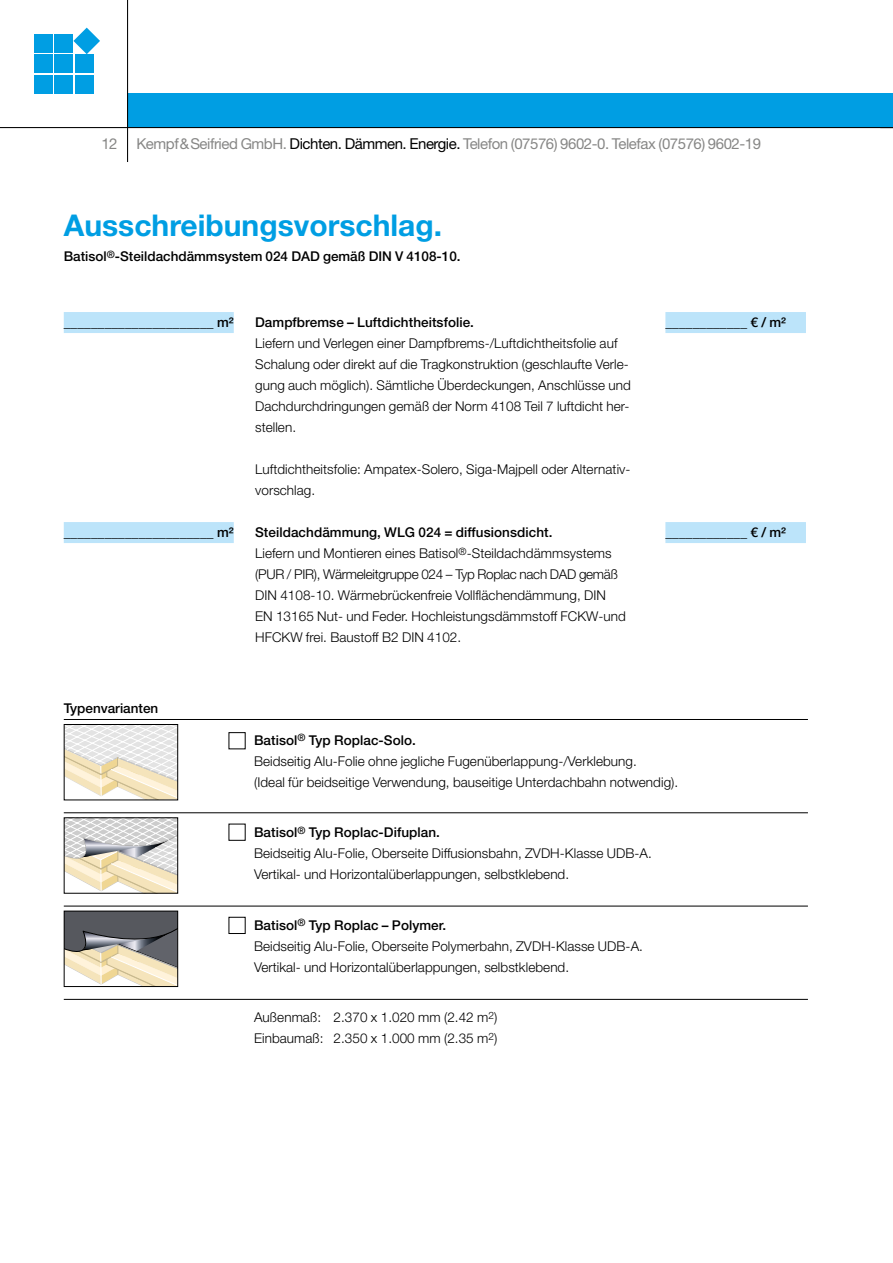
<style>
.page{position:relative;width:893px;height:1263px;background:#fff}
.page>*{position:absolute;margin:0;border:0;box-sizing:border-box;transform-origin:0 0}
.t1{font:700 30px "Helvetica Neue LT";color:#009ee3}
.t2{font:15px "Helvetica Neue LT";letter-spacing:-.03em;color:#878786}
.t3{font:300 13.5px/21px "Helvetica Neue LT";letter-spacing:.005em;color:#000}
.t4{font:500 13.5px "Helvetica Neue LT";color:#000}
.s1{color:#000}
.s2{font-weight:500}
</style>
<div class="page">
<div style="left:128px;top:94px;width:765px;height:34px;background:#009ee3"></div>
<hr style="left:127px;top:0;width:1px;height:162px;background:#000">
<hr style="left:0;top:127px;width:893px;height:1px;background:#000">
<div style="left:34px;top:34px;width:19px;height:19px;background:#009ee3"></div>
<div style="left:34px;top:54px;width:19px;height:19px;background:#009ee3"></div>
<div style="left:34px;top:75px;width:19px;height:19px;background:#009ee3"></div>
<div style="left:54px;top:34px;width:19px;height:19px;background:#009ee3"></div>
<div style="left:54px;top:54px;width:19px;height:19px;background:#009ee3"></div>
<svg style="left:73px;top:28px;width:27px;height:26px"></svg>
<div style="left:75px;top:54px;width:19px;height:19px;background:#009ee3"></div>
<div style="left:75px;top:75px;width:19px;height:19px;background:#009ee3"></div>
<div style="left:54px;top:75px;width:19px;height:19px;background:#009ee3"></div>
<div style="left:64px;top:312px;width:170px;height:21px;background:#bce4fa"></div>
<div style="left:64px;top:522px;width:170px;height:21px;background:#bce4fa"></div>
<div style="left:665px;top:312px;width:141px;height:21px;background:#bce4fa"></div>
<div style="left:665px;top:522px;width:141px;height:21px;background:#bce4fa"></div>
<svg style="left:66px;top:913px;width:110px;height:72px;background:#a19c92"></svg>
<div style="left:64px;top:911px;width:114px;height:76px;border:1px solid #000"></div>
<svg style="left:66px;top:726px;width:110px;height:72px"></svg>
<div style="left:64px;top:724px;width:114px;height:76px;border:1px solid #000"></div>
<svg style="left:66px;top:819px;width:110px;height:73px"></svg>
<div style="left:64px;top:817px;width:114px;height:77px;border:1px solid #000"></div>
<hr style="left:64px;top:719px;width:744px;height:1px;background:#000">
<hr style="left:64px;top:812px;width:744px;height:1px;background:#000">
<hr style="left:64px;top:906px;width:744px;height:1px;background:#000">
<hr style="left:64px;top:999px;width:744px;height:1px;background:#000">
<div style="left:229px;top:917px;width:17px;height:17px;border:1px solid #000"></div>
<p class="t2" style="left:101px;top:135px;width:18px">12</p>
<p class="t2" style="left:136px;top:135px;width:626px">Kempf&amp;Seifried GmbH. <span class="s1">Dichten. Dämmen. Energie.</span> Telefon (07576) 9602-0. Telefax (07576) 9602-19</p>
<h1 class="t1" style="left:64px;top:207px;width:380px">Ausschreibungsvorschlag.</h1>
<p class="t4" style="left:64px;top:248px;width:398px">Batisol<sup>®</sup>-Steildachdämmsystem 024 DAD gemäß DIN V 4108-10.</p>
<p class="t4" style="left:64px;top:314px;width:171px">______________________ m²</p>
<p class="t4" style="left:255px;top:314px;width:220px">Dampfbremse – Luftdichtheitsfolie.</p>
<p class="t3" style="left:255px;top:332px;width:377px">Liefern und Verlegen einer Dampfbrems-/Luftdichtheitsfolie auf Schalung oder direkt auf die Tragkonstruktion (geschlaufte Verle&shy;gung auch möglich). Sämtliche Überdeckungen, Anschlüsse und Dachdurchdringungen gemäß der Norm 4108 Teil 7 luftdicht her&shy;stellen.</p>
<p class="t3" style="left:255px;top:458px;width:377px">Luftdichtheitsfolie: Ampatex-Solero, Siga-Majpell oder Alternativ&shy;vorschlag.</p>
<p class="t4" style="left:64px;top:524px;width:171px">______________________ m²</p>
<p class="t3" style="left:255px;top:521px;width:372px"><span class="s2">Steildachdämmung, WLG 024 = diffusionsdicht.<br></span>Liefern und Montieren eines Batisol<sup>®</sup>-Steildachdämmsystems (PUR / PIR), Wärmeleitgruppe 024 – Typ Roplac nach DAD gemäß DIN 4108-10. Wärmebrückenfreie Vollflächendämmung, DIN EN 13165 Nut- und Feder. Hochleistungsdämmstoff FCKW-und HFCKW frei. Baustoff B2 DIN 4102.</p>
<p class="t4" style="left:64px;top:700px;width:96px">Typenvarianten</p>
<p class="t4" style="left:665px;top:314px;width:122px">____________ € / m²</p>
<p class="t4" style="left:665px;top:524px;width:122px">____________ € / m²</p>
<p class="t3" style="left:254px;top:729px;width:426px"><span class="s2">Batisol</span><sup>®</sup> <span class="s2">Typ Roplac-Solo.<br></span>Beidseitig Alu-Folie ohne jegliche Fugenüberlappung-/Verklebung.<br>(Ideal für beidseitige Verwendung, bauseitige Unterdachbahn notwendig).</p>
<p class="t3" style="left:254px;top:822px;width:399px"><span class="s2">Batisol</span><sup>®</sup> <span class="s2">Typ Roplac-Difuplan.<br></span>Beidseitig Alu-Folie, Oberseite Diffusionsbahn, ZVDH-Klasse UDB-A.<br>Vertikal- und Horizontalüberlappungen, selbstklebend.</p>
<p class="t3" style="left:254px;top:914px;width:390px"><span class="s2">Batisol</span><sup>®</sup> <span class="s2">Typ Roplac – Polymer.<br></span>Beidseitig Alu-Folie, Oberseite Polymerbahn, ZVDH-Klasse UDB-A.<br>Vertikal- und Horizontalüberlappungen, selbstklebend.</p>
<p class="t3" style="left:254px;top:1007px;width:245px">Außenmaß: 2.370 x 1.020 mm (2.42 m<sup>2</sup>)<br>Einbaumaß: 2.350 x 1.000 mm (2.35 m<sup>2</sup>)</p>
</div>
